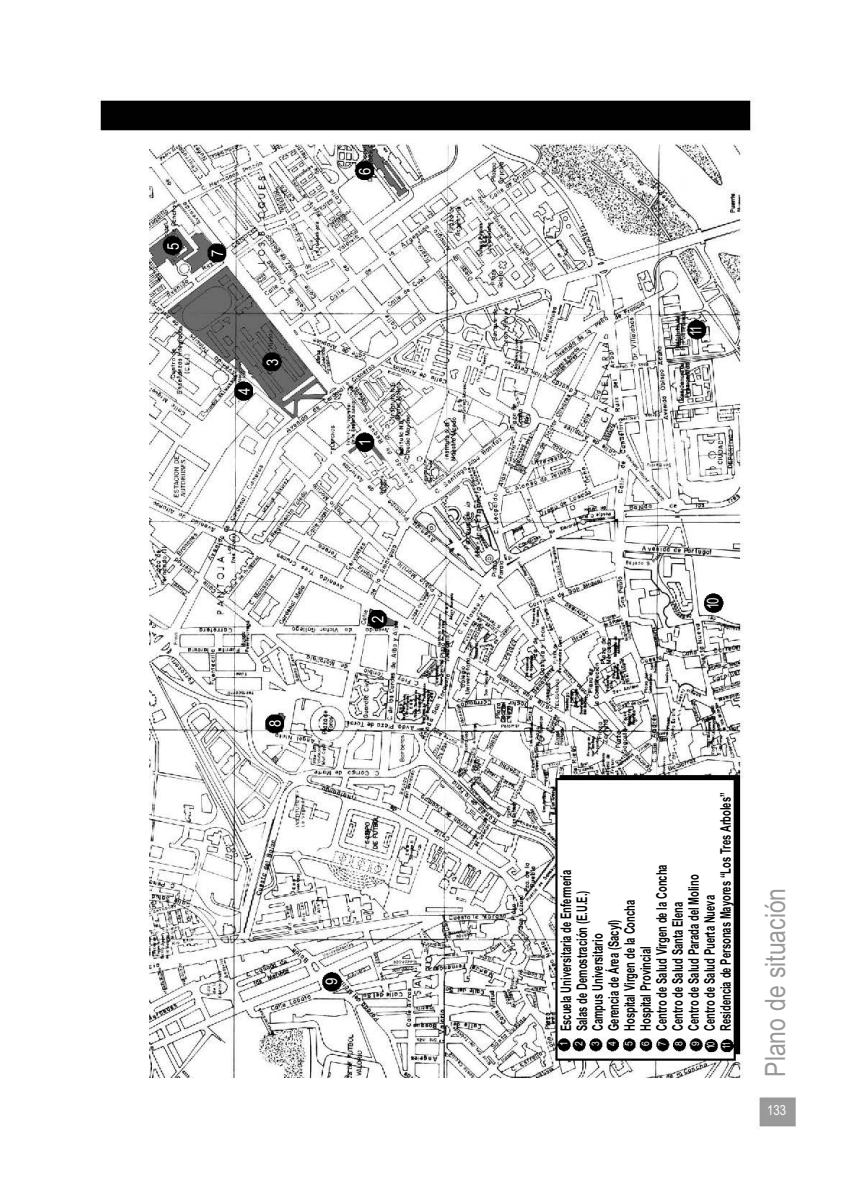
<style>
.page{position:relative;width:851px;height:1191px;background:#fff}
.page>*{position:absolute;margin:0;border:0;box-sizing:border-box;transform-origin:0 0}
.t1{font:28px "Arial Narrow";color:#999}
.t2{font:16px "Arial Narrow";color:#fff}
.t3{font:16px "Arial Narrow";color:#fff;scale:.87 1}
.t4{font:700 14.6px/16px "Arial Narrow";color:#000;scale:.78 1}
.t5{font:14px "Arial Narrow";color:#fff}
.t6{font:10.6px/15.6px "Arial Narrow";color:#fff;scale:.89 1}
.t7{font:10.4px/16.6px "Arial Narrow";color:#fff}
</style>
<div class="page">
<img style="left:100px;top:97px;width:696px;height:1033px">
<p class="t2" style="left:167px;top:250px;width:9px;rotate:-90deg">5</p>
<p class="t2" style="left:212px;top:257px;width:9px;rotate:-90deg">7</p>
<p class="t2" style="left:238px;top:395px;width:9px;rotate:-90deg">4</p>
<p class="t2" style="left:266px;top:366px;width:9px;rotate:-90deg">3</p>
<p class="t2" style="left:269px;top:727px;width:9px;rotate:-90deg">8</p>
<p class="t2" style="left:359px;top:175px;width:9px;rotate:-90deg">6</p>
<p class="t2" style="left:359px;top:446px;width:9px;rotate:-90deg">1</p>
<p class="t2" style="left:372px;top:623px;width:9px;rotate:-90deg">2</p>
<p class="t2" style="left:326px;top:985px;width:9px;rotate:-90deg">9</p>
<p class="t3" style="left:690px;top:336px;width:14px;rotate:-90deg">11</p>
<p class="t3" style="left:707px;top:609px;width:15px;rotate:-90deg">10</p>
<p class="t4" style="left:559px;top:1031px;width:307px;rotate:-90deg">Escuela Universitaria de Enfermería<br>Salas de Demostración (E.U.E.)<br>Campus Universitario<br>Gerencia de Área (Sacyl)<br>Hospital Virgen de la Concha<br>Hospital Provincial<br>Centro de Salud Virgen de la Concha<br>Centro de Salud Santa Elena<br>Centro de Salud Parada del Molino<br>Centro de Salud Puerta Nueva<br>Residencia de Personas Mayores “Los Tres Arboles”</p>
<p class="t7" style="left:557px;top:1046px;width:6px;line-height:15px;rotate:-90deg">1<br>2</p>
<p class="t7" style="left:588px;top:1046px;width:6px;text-align:justify;rotate:-90deg">3<br>4<br>5<br>6<br>7<br>8<br>9</p>
<p class="t6" style="left:704px;top:1049px;width:10px;rotate:-90deg">10<br>11</p>
<h1 class="t1" style="left:764px;top:1076px;width:190px;rotate:-90deg">Plano de situación</h1>
<p class="t5" style="left:767px;top:1104px;width:21px">133</p>
</div>
